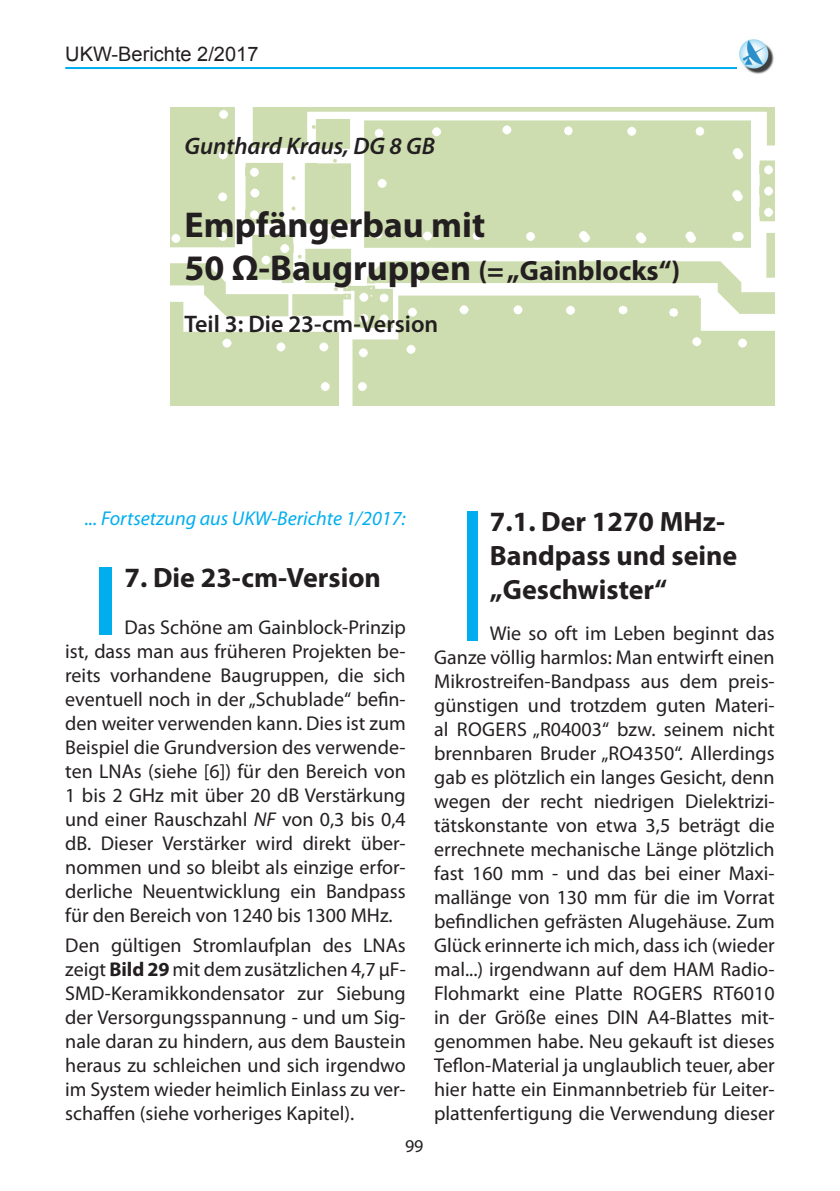
<style>
.page{position:relative;width:840px;height:1191px;background:#fff}
.page>*{position:absolute;margin:0;border:0;box-sizing:border-box;transform-origin:0 0}
.Haupttitel_2zeilig{font:700 191.8px "Myriad Pro";color:#00aeef;scale:.37 1}
.Haupttitel_2zeilig-2{font:700 100.6px "Myriad Pro";color:#00aeef;scale:.8 1}
.Titel{font:700 36px "Myriad Pro";color:#231f20}
.Haupttitel_2zeilig-3{font:700 28px/33.6px "Myriad Pro";color:#231f20}
.Titel-2{font:700 28px "Myriad Pro";color:#231f20}
.Bodytext{font:600 24px "Myriad Pro";color:#231f20}
.Autor{font:italic 600 24px "Myriad Pro";color:#231f20}
.Bodytext-2{font:20px/24px "Myriad Pro";color:#231f20;text-align:justify}
.Bodytext-3{font:italic 20px "Myriad Pro";color:#00aeef}
.Kopfzeile{font:20px "Arial";color:#231f20}
.Seitenzahl{font:18px "Myriad Pro";color:#231f20}
.s1{font-size:36px}
.s2{font-style:italic}
.s3{font-weight:700}
</style>
<div class="page">
<hr style="left:65px;top:67px;width:709px;height:2px;background:#00aeef">
<img style="left:737px;top:39px;width:37px;height:35px">
<img style="left:170px;top:108px;width:604px;height:297px">
<p class="Kopfzeile" style="left:65px;top:41px;width:195px">UKW-Berichte 2/2017</p>
<p class="Autor" style="left:184px;top:131px;width:252px">Gunthard Kraus, DG 8 GB</p>
<p class="Titel" style="left:184px;top:201px;width:302px">Empfängerbau mit</p>
<p class="Titel-2" style="left:184px;top:252px;width:497px"><span class="s1">50 Ω-Baugruppen</span> (= „Gainblocks“)</p>
<p class="Bodytext" style="left:184px;top:308px;width:255px">Teil 3: Die 23-cm-Version</p>
<p class="Bodytext-3" style="left:85px;top:506px;width:322px">... Fortsetzung aus UKW-Berichte 1/2017:</p>
<p class="Haupttitel_2zeilig-2" style="left:94px;top:535px;width:30px">I</p>
<p class="Haupttitel_2zeilig-3" style="left:124px;top:560px;width:258px">7. Die 23-cm-Version</p>
<p class="Bodytext-2" style="left:65px;top:615px;width:342px;text-indent:59px">Das Schöne am Gainblock-Prinzip ist, dass man aus früheren Projekten be&shy;reits vorhandene Baugruppen, die sich eventuell noch in der „Schublade“ befin&shy;den weiter verwenden kann. Dies ist zum Beispiel die Grundversion des verwende&shy;ten LNAs (siehe [6]) für den Bereich von 1 bis 2 GHz mit über 20 dB Verstärkung und einer Rauschzahl <span class="s2">NF</span> von 0,3 bis 0,4 dB. Dieser Verstärker wird direkt über&shy;nommen und so bleibt als einzige erfor&shy;derliche Neuentwicklung ein Bandpass für den Bereich von 1240 bis 1300 MHz.</p>
<p class="Bodytext-2" style="left:65px;top:933px;width:342px">Den gültigen Stromlaufplan des LNAs zeigt <span class="s3">Bild 29</span> mit dem zusätzlichen 4,7 µF-SMD-Keramikkondensator zur Siebung der Versorgungsspannung - und um Sig&shy;nale daran zu hindern, aus dem Baustein heraus zu schleichen und sich irgendwo im System wieder heimlich Einlass zu ver&shy;schaffen (siehe vorheriges Kapitel).</p>
<p class="Seitenzahl" style="left:405px;top:1134px;width:20px">99</p>
<p class="Haupttitel_2zeilig" style="left:462px;top:450px;width:56px">I</p>
<p class="Haupttitel_2zeilig-3" style="left:489px;top:504px;width:249px">7.1. Der 1270 MHz-<br>Bandpass und seine „Geschwister“</p>
<p class="Bodytext-2" style="left:434px;top:620px;width:342px;text-indent:56px">Wie so oft im Leben beginnt das Ganze völlig harmlos: Man entwirft einen Mikrostreifen-Bandpass aus dem preis&shy;günstigen und trotzdem guten Materi&shy;al Rogers</p>
<p class="Bodytext-2" style="left:434px;top:716px;width:342px;text-indent:99px">„R04003“ bzw. seinem nicht brennbaren Bruder „RO4350“. Allerdings gab es plötzlich ein langes Gesicht, denn wegen der recht niedrigen Dielektrizi&shy;tätskonstante von etwa 3,5 beträgt die errechnete mechanische Länge plötzlich fast 160 mm - und das bei einer Maxi&shy;mallänge von 130 mm für die im Vorrat befindlichen gefrästen Alugehäuse. Zum Glück erinnerte ich mich, dass ich (wieder mal...) irgendwann auf dem HAM Radio-Flohmarkt eine Platte Rogers</p>
<p class="Bodytext-2" style="left:434px;top:980px;width:342px;text-indent:278px">RT6010 in der Größe eines DIN A4-Blattes mit&shy;genommen habe. Neu gekauft ist dieses Teflon-Material ja unglaublich teuer, aber hier hatte ein Einmannbetrieb für Leiter&shy;plattenfertigung die Verwendung dieser</p>
</div>
